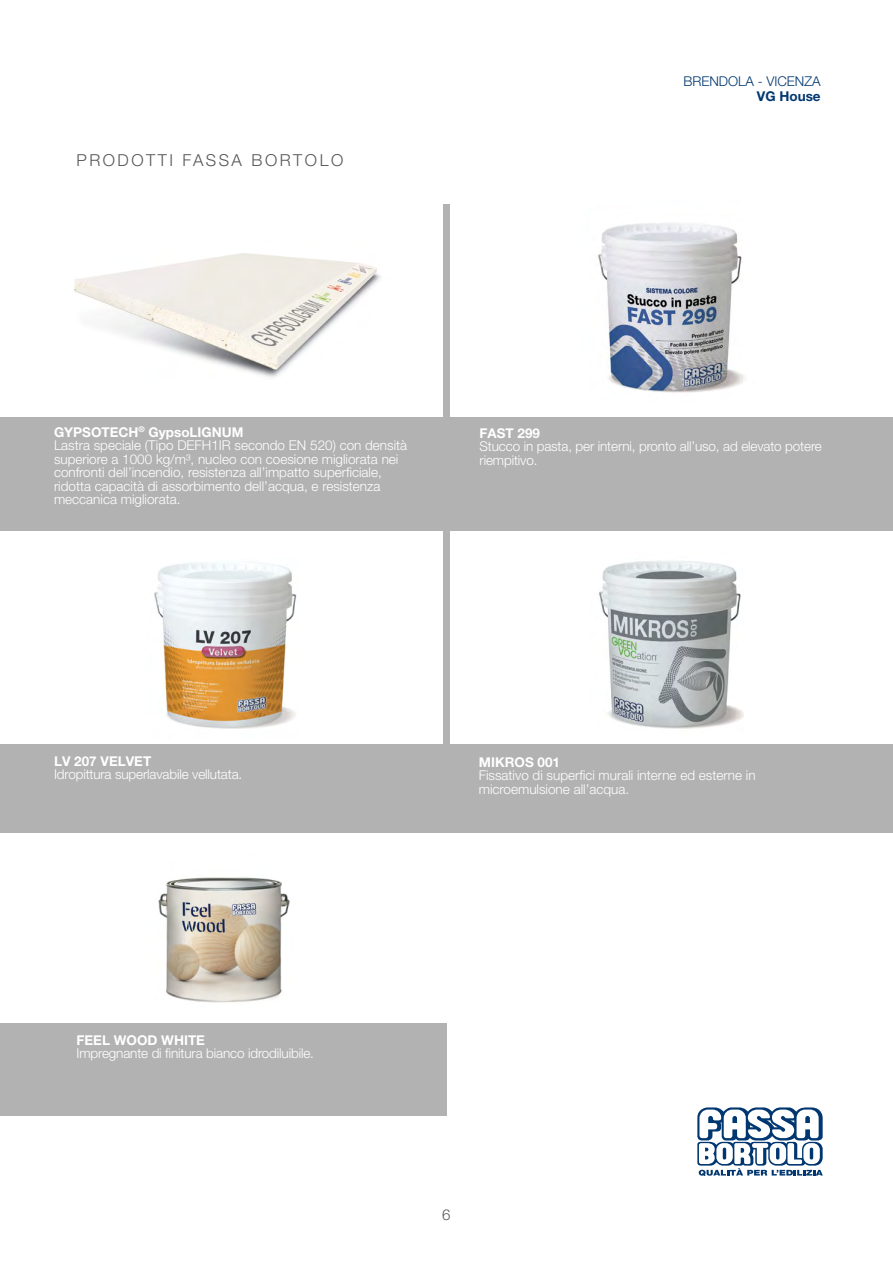
<style>
.page{position:relative;width:893px;height:1263px;background:#fff}
.page>*{position:absolute;margin:0;border:0;box-sizing:border-box;transform-origin:0 0}
.t1{font:300 16.5px "Helvetica Neue LT Pro";letter-spacing:.15em;color:#575756}
.t2{font:300 15px "Helvetica Neue LT Pro";color:#575756}
.t3{font:300 13.5px/13.5px "Helvetica Neue LT Pro";color:#fff}
.t4{font:700 13.5px "Helvetica Neue LT Pro";color:#fff}
.t5{font:300 13.5px "Helvetica Neue LT Pro";color:#003770}
.t6{font:700 13.5px "Helvetica Neue LT Pro";color:#003770}
.s1{font-weight:700}
</style>
<div class="page">
<svg style="left:697px;top:1107px;width:126px;height:69px"></svg>
<div style="left:0;top:507px;width:893px;height:326px;background:#b3b2b2"></div>
<div style="left:0;top:812px;width:446px;height:303px;background:#b3b2b2"></div>
<div style="left:0;top:204px;width:893px;height:336px;background:#b3b2b2"></div>
<div style="left:0;top:531px;width:443px;height:213px;background:#fff"></div>
<div style="left:0;top:833px;width:893px;height:190px;background:#fff"></div>
<div style="left:451px;top:531px;width:442px;height:213px;background:#fff"></div>
<div style="left:451px;top:200px;width:442px;height:217px;background:#fff"></div>
<img style="left:598px;top:223px;width:147px;height:170px">
<img style="left:154px;top:562px;width:143px;height:167px">
<img style="left:599px;top:560px;width:145px;height:169px">
<img style="left:158px;top:877px;width:132px;height:126px">
<div style="left:0;top:187px;width:443px;height:230px;background:#fff"></div>
<img style="left:74px;top:253px;width:307px;height:125px">
<p class="t1" style="left:77px;top:150px;width:268px">PRODOTTI FASSA BORTOLO</p>
<p class="t5" style="left:683px;top:73px;width:139px">BRENDOLA - VICENZA</p>
<p class="t6" style="left:757px;top:88px;width:65px">VG House</p>
<p class="t3" style="left:54px;top:425px;width:355px"><span class="s1">GYPSOTECH</span><sup>®</sup> <span class="s1">GypsoLIGNUM<br></span>Lastra speciale (Tipo DEFH1IR secondo EN 520) con densità superiore a 1000 kg/m³, nucleo con coesione migliorata nei confronti dell’incendio, resistenza all’impatto superficiale, ridotta capacità di assorbimento dell’acqua, e resistenza meccanica migliorata.</p>
<p class="t4" style="left:480px;top:425px;width:62px">FAST 299</p>
<p class="t3" style="left:480px;top:439px;width:344px">Stucco in pasta, per interni, pronto all’uso, ad elevato potere riempitivo.</p>
<p class="t4" style="left:54px;top:752px;width:99px">LV 207 VELVET</p>
<p class="t3" style="left:54px;top:767px;width:190px">Idropittura superlavabile vellutata.</p>
<p class="t4" style="left:77px;top:1031px;width:130px">FEEL WOOD WHITE</p>
<p class="t3" style="left:77px;top:1046px;width:239px">Impregnante di finitura bianco idrodiluibile.</p>
<p class="t4" style="left:479px;top:753px;width:83px">MIKROS 001</p>
<p class="t3" style="left:479px;top:768px;width:278px">Fissativo di superfici murali interne ed esterne in microemulsione all’acqua.</p>
<p class="t2" style="left:442px;top:1205px;width:10px">6</p>
</div>
